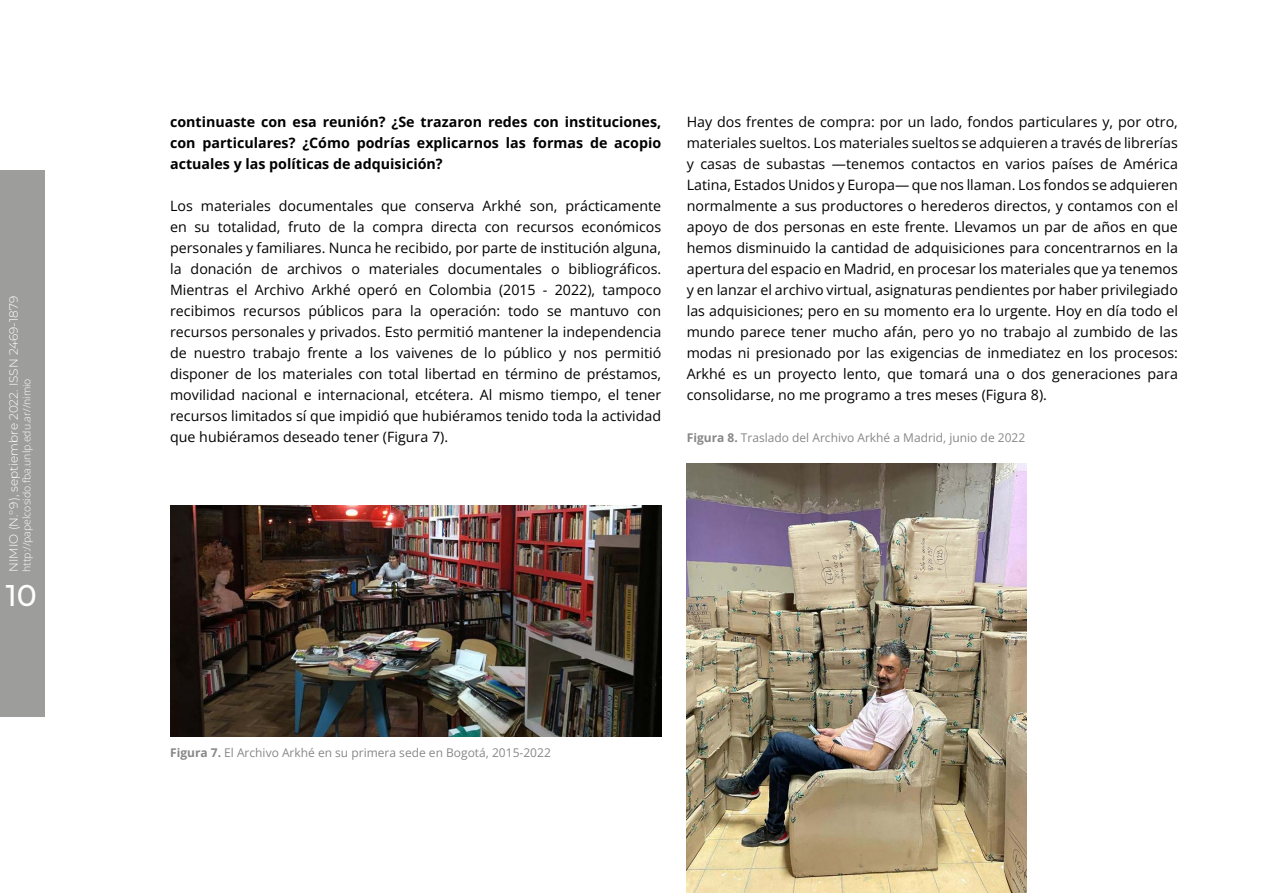
<style>
.page{position:relative;width:1263px;height:893px;background:#fff}
.page>*{position:absolute;margin:0;border:0;box-sizing:border-box;transform-origin:0 0}
.t1{font:500 30px "Montserrat";color:#fff}
.t2{font:14.25px/21px "Open Sans";color:#000;text-align:justify}
.t3{font:700 14.25px/21px "Open Sans";color:#000;text-align:justify}
.t4{font:12px "Open Sans";color:#878787}
.t5{font:300 12px "Montserrat";color:#fff}
.t6{font:300 10.5px "Open Sans";color:#fff}
.s1{font-weight:700}
</style>
<div class="page">
<div style="left:0;top:170px;width:44px;height:546px;background:#9d9d9c"></div>
<img style="left:171px;top:505px;width:490px;height:231px">
<img style="left:687px;top:463px;width:340px;height:430px">
<p class="t5" style="left:6px;top:572px;width:277px;rotate:-90deg">NIMIO (N.° 9), septiembre 2022. ISSN 2469-1879</p>
<p class="t6" style="left:20px;top:572px;width:195px;rotate:-90deg">http://papelcosido.fba.unlp.edu.ar//nimio</p>
<h1 class="t1" style="left:6px;top:575px;width:33px">10</h1>
<p class="t3" style="left:170px;top:111px;width:493px">continuaste con esa reunión? ¿Se trazaron redes con instituciones, con particulares? ¿Cómo podrías explicarnos las formas de acopio actuales y las políticas de adquisición?</p>
<p class="t2" style="left:170px;top:195px;width:493px">Los materiales documentales que conserva Arkhé son, prácticamente en su totalidad, fruto de la compra directa con recursos económicos personales y familiares. Nunca he recibido, por parte de institución alguna, la donación de archivos o materiales documentales o bibliográficos.<br>Mientras el Archivo Arkhé operó en Colombia (2015 - 2022), tampoco recibimos recursos públicos para la operación: todo se mantuvo con recursos personales y privados. Esto permitió mantener la independencia de nuestro trabajo frente a los vaivenes de lo público y nos permitió disponer de los materiales con total libertad en término de préstamos, movilidad nacional e internacional, etcétera. Al mismo tiempo, el tener recursos limitados sí que impidió que hubiéramos tenido toda la actividad que hubiéramos deseado tener (Figura 7).</p>
<p class="t2" style="left:687px;top:111px;width:493px">Hay dos frentes de compra: por un lado, fondos particulares y, por otro, materiales sueltos. Los materiales sueltos se adquieren a través de librerías y casas de subastas —tenemos contactos en varios países de América Latina, Estados Unidos y Europa— que nos llaman. Los fondos se adquieren normalmente a sus productores o herederos directos, y contamos con el apoyo de dos personas en este frente. Llevamos un par de años en que hemos disminuido la cantidad de adquisiciones para concentrarnos en la apertura del espacio en Madrid, en procesar los materiales que ya tenemos y en lanzar el archivo virtual, asignaturas pendientes por haber privilegiado las adquisiciones; pero en su momento era lo urgente. Hoy en día todo el mundo parece tener mucho afán, pero yo no trabajo al zumbido de las modas ni presionado por las exigencias de inmediatez en los procesos:<br>Arkhé es un proyecto lento, que tomará una o dos generaciones para consolidarse, no me programo a tres meses (Figura 8).</p>
<p class="t4" style="left:687px;top:430px;width:340px"><span class="s1">Figura 8.</span> Traslado del Archivo Arkhé a Madrid, junio de 2022</p>
<p class="t4" style="left:170px;top:745px;width:382px"><span class="s1">Figura 7.</span> El Archivo Arkhé en su primera sede en Bogotá, 2015-2022</p>
</div>
